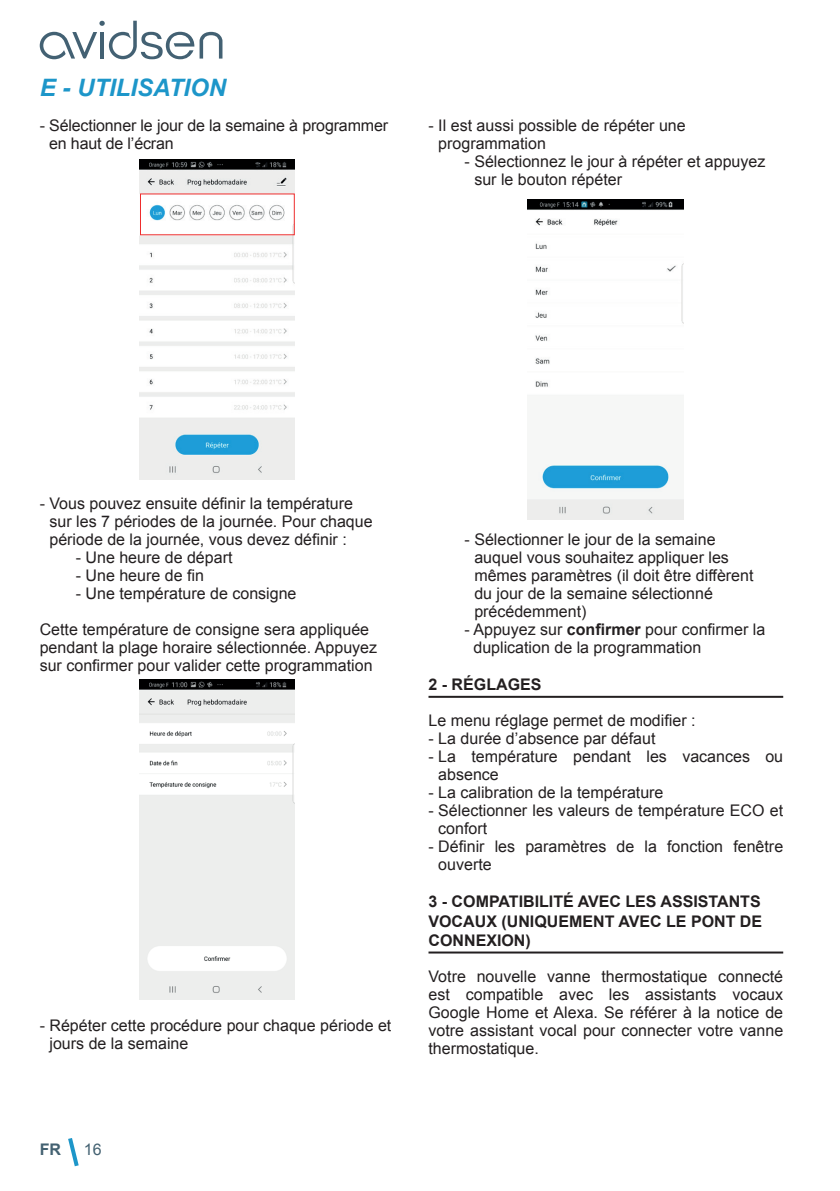
<style>
.page{position:relative;width:840px;height:1191px;background:#fff}
.page>*{position:absolute;margin:0;border:0;box-sizing:border-box;transform-origin:0 0}
.t1{font:italic 700 24px "Arial";color:#1d96c9}
.t2{font:16px/18px "Arial";color:#231f20}
.t3{font:700 16px/19.2px "Arial";color:#231f20;text-align:justify}
.t4{font:700 16px "Arial";color:#436171}
.t5{font:16px "Arial";color:#436171}
.s1{font-weight:700}
</style>
<div class="page">
<svg style="left:68px;top:1138px;width:11px;height:29px"></svg>
<svg style="left:40px;top:21px;width:182px;height:38px"></svg>
<img style="left:139px;top:159px;width:156px;height:320px">
<img style="left:139px;top:679px;width:156px;height:320px">
<hr style="left:428px;top:696px;width:354px;height:2px;background:#231f20">
<hr style="left:428px;top:951px;width:354px;height:2px;background:#231f20">
<img style="left:527px;top:199px;width:156px;height:320px">
<h1 class="t1" style="left:40px;top:72px;width:188px">E - UTILISATION</h1>
<p class="t2" style="left:49px;top:116px;width:340px;text-indent:-9px">- Sélectionner le jour de la semaine à programmer en haut de l’écran</p>
<p class="t2" style="left:438px;top:116px;width:249px;text-indent:-10px">- Il est aussi possible de répéter une programmation</p>
<p class="t2" style="left:474px;top:152px;width:292px;text-indent:-10px">- Sélectionnez le jour à répéter et appuyez sur le bouton répéter</p>
<p class="t2" style="left:49px;top:494px;width:324px;text-indent:-10px">- Vous pouvez ensuite définir la température sur les 7 périodes de la journée. Pour chaque période de la journée, vous devez définir :</p>
<p class="t2" style="left:76px;top:548px;width:158px">- Une heure de départ</p>
<p class="t2" style="left:76px;top:566px;width:130px">- Une heure de fin</p>
<p class="t2" style="left:76px;top:584px;width:222px">- Une température de consigne</p>
<p class="t2" style="left:40px;top:620px;width:339px">Cette température de consigne sera appliquée pendant la plage horaire sélectionnée. Appuyez sur confirmer pour valider cette programmation</p>
<p class="t2" style="left:49px;top:1016px;width:343px;text-indent:-10px">- Répéter cette procédure pour chaque période et jours de la semaine</p>
<p class="t4" style="left:40px;top:1139px;width:23px">FR</p>
<p class="t5" style="left:84px;top:1139px;width:19px">16</p>
<p class="t2" style="left:474px;top:530px;width:280px;text-indent:-10px">- Sélectionner le jour de la semaine auquel vous souhaitez appliquer les mêmes paramètres (il doit être diffèrent du jour de la semaine sélectionné précédemment)</p>
<p class="t2" style="left:473px;top:620px;width:293px;text-indent:-9px">- Appuyez sur <span class="s1">confirmer</span> pour confirmer la duplication de la programmation</p>
<p class="t3" style="left:428px;top:675px;width:114px">2 - RÉGLAGES</p>
<p class="t2" style="left:428px;top:711px;width:268px">Le menu réglage permet de modifier :</p>
<p class="t2" style="left:428px;top:729px;width:228px">- La durée d’absence par défaut</p>
<p class="t2" style="left:438px;top:747px;width:346px;text-indent:-10px">- La température pendant les vacances ou absence</p>
<p class="t2" style="left:428px;top:783px;width:236px">- La calibration de la température</p>
<p class="t2" style="left:438px;top:801px;width:346px;text-indent:-10px">- Sélectionner les valeurs de température ECO et confort</p>
<p class="t2" style="left:438px;top:837px;width:346px;text-indent:-10px">- Définir les paramètres de la fonction fenêtre ouverte</p>
<p class="t3" style="left:428px;top:892px;width:335px">3 - COMPATIBILITÉ AVEC LES ASSISTANTS VOCAUX (UNIQUEMENT AVEC LE PONT DE CONNEXION)</p>
<p class="t2" style="left:428px;top:967px;width:356px;text-align:justify">Votre nouvelle vanne thermostatique connecté est compatible avec les assistants vocaux Google Home et Alexa. Se référer à la notice de votre assistant vocal pour connecter votre vanne thermostatique.</p>
</div>
